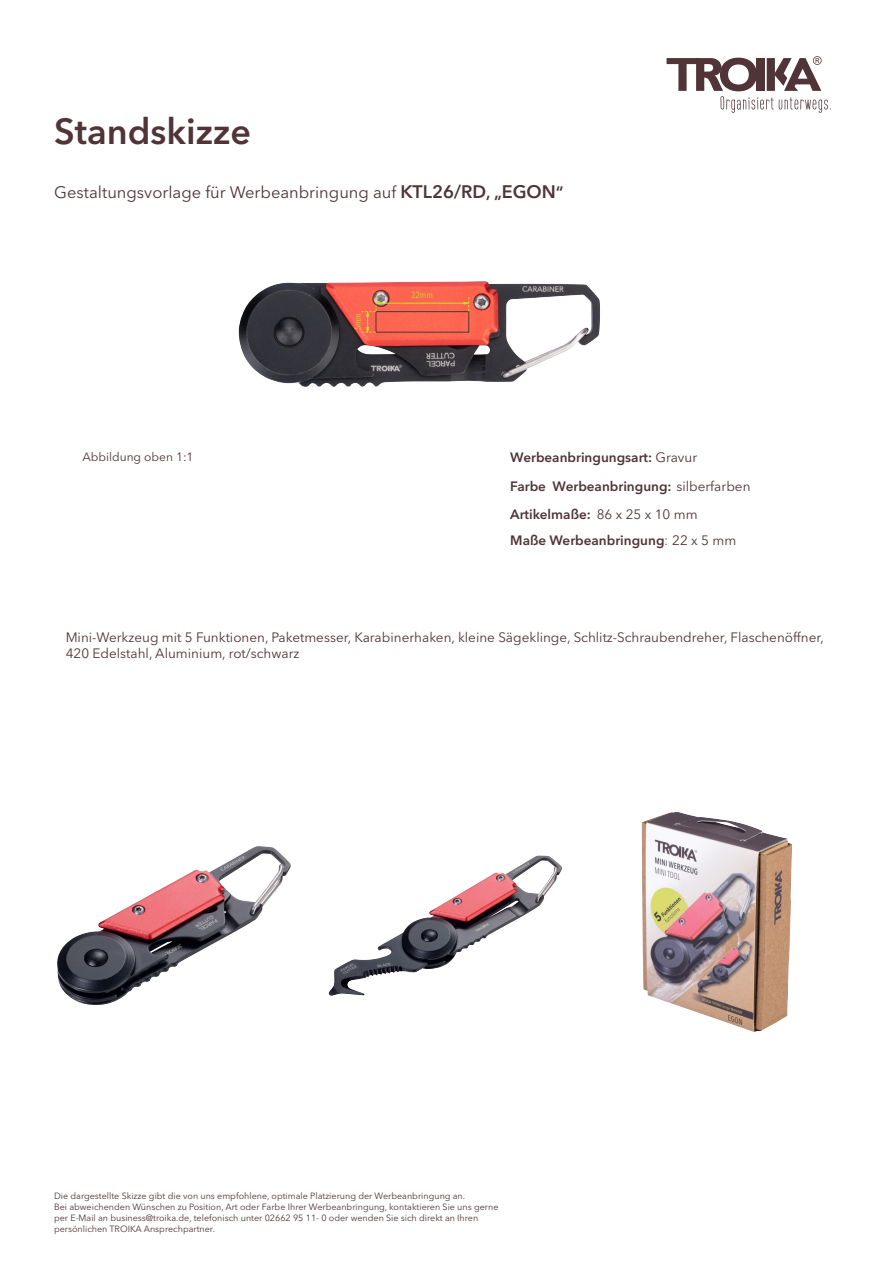
<style>
.page{position:relative;width:893px;height:1263px;background:#fff}
.page>*{position:absolute;margin:0;border:0;box-sizing:border-box;transform-origin:0 0}
.t1{font:600 36px "Avenir Next LT Pro";color:#503438}
.t2{font:16.5px "Avenir Next LT Pro";color:#503438}
.t3{font:13.5px/16.2px "Avenir Next LT Pro";color:#503438}
.t4{font:600 13.5px "Avenir Next LT Pro";color:#503438}
.t5{font:12px "Avenir Next LT Pro";color:#503438}
.t6{font:9px/10.8px "Avenir Next LT Pro";color:#503438}
.t7{font:condensed 9px "Avenir Next LT Pro";color:#cadb2a}
.s1{font-weight:600;font-size:18px}
.s2{font-weight:600}
.s3{font-weight:400}
.s4{font-weight:400;font-stretch:condensed}
</style>
<div class="page">
<svg style="left:667px;top:56px;width:164px;height:57px"></svg>
<img style="left:57px;top:846px;width:234px;height:159px">
<img style="left:328px;top:857px;width:210px;height:139px">
<img style="left:641px;top:812px;width:151px;height:220px">
<img style="left:238px;top:281px;width:362px;height:106px">
<div style="left:376px;top:311px;width:93px;height:22px;border:1px solid #503438"></div>
<hr style="left:380px;top:303px;width:87px;height:1px;background:#cadb2a">
<svg style="left:463px;top:297px;width:6px;height:14px"></svg>
<svg style="left:361px;top:297px;width:21px;height:36px"></svg>
<p class="t1" style="left:54px;top:110px;width:198px">Standskizze</p>
<p class="t2" style="left:54px;top:182px;width:511px">Gestaltungsvorlage für Werbeanbringung auf <span class="s1">KTL26/RD</span><span class="s2">, „</span><span class="s1">EGON</span><span class="s2">“</span></p>
<p class="t5" style="left:82px;top:450px;width:113px">Abbildung oben 1:1</p>
<p class="t7" style="left:353px;top:330px;width:19px;rotate:-90deg">5mm</p>
<p class="t7" style="left:411px;top:289px;width:23px">22mm</p>
<p class="t4" style="left:510px;top:449px;width:188px">Werbeanbringungsart: <span class="s3">Gravur</span></p>
<p class="t4" style="left:510px;top:478px;width:242px">Farbe Werbeanbringung: <span class="s3">silberfarben</span></p>
<p class="t4" style="left:510px;top:506px;width:189px">Artikelmaße: <span class="s3">86 x 25 x 10 mm</span></p>
<p class="t4" style="left:510px;top:532px;width:227px">Maße Werbeanbringung<span class="s4">:</span> <span class="s3">22 x 5 mm</span></p>
<p class="t3" style="left:66px;top:629px;width:760px">Mini-Werkzeug mit 5 Funktionen, Paketmesser, Karabinerhaken, kleine Sägeklinge, Schlitz-Schraubendreher, Flaschenöffner,<br>420 Edelstahl, Aluminium, rot/schwarz</p>
<p class="t6" style="left:54px;top:1191px;width:446px">Die dargestellte Skizze gibt die von uns empfohlene, optimale Platzierung der Werbeanbringung an.<br>Bei abweichenden Wünschen zu Position, Art oder Farbe Ihrer Werbeanbringung, kontaktieren Sie uns gerne per E-Mail an business@troika.de, telefonisch unter 02662 95 11- 0 oder wenden Sie sich direkt an Ihren persönlichen TROIKA Ansprechpartner.</p>
</div>
